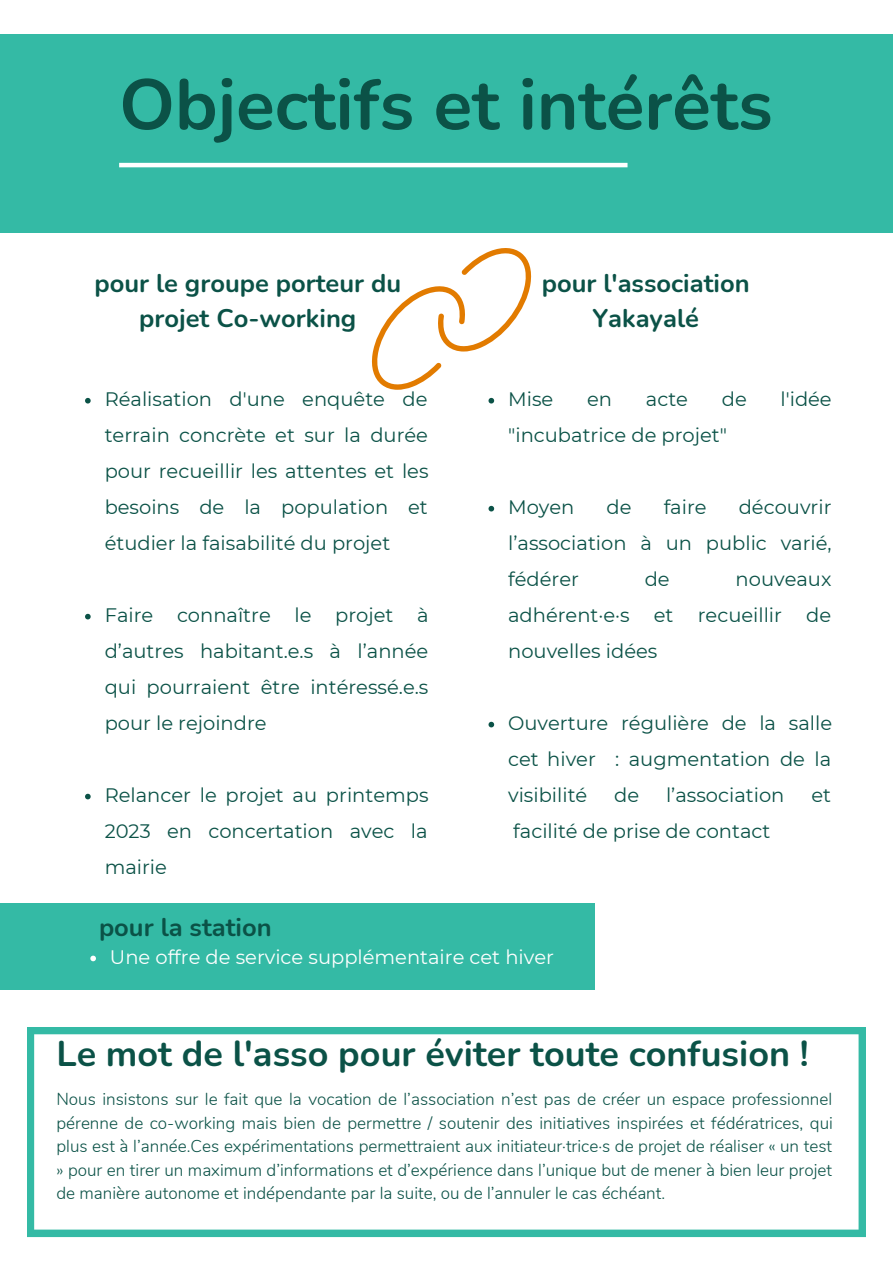
<style>
.page{position:relative;width:893px;height:1264px;background:#fff}
.page>*{position:absolute;margin:0;border:0;box-sizing:border-box;transform-origin:0 0}
.t1{font:700 71.1px "Nunito";color:#0b5247}
.t2{font:700 36px "Nunito";color:#0b5247}
.t3{font:700 25.5px/34.8px "Nunito";color:#0b5247;text-align:center}
.t4{font:19.5px/36px "Montserrat";color:#0b5247;text-align:justify}
.t5{font:19.5px "Montserrat";color:#fff}
.t6{font:300 17.1px/23.5px "Nunito";color:#0b5247;text-align:justify}
</style>
<div class="page">
<div style="left:0;top:34px;width:892px;height:198px;background:#34baa5"></div>
<hr style="left:119px;top:163px;width:508px;height:4px;background:#fff">
<svg style="left:27px;top:1027px;width:838px;height:209px"></svg>
<div style="left:0;top:903px;width:594px;height:86px;background:#34baa5"></div>
<svg style="left:371px;top:248px;width:161px;height:142px"></svg>
<svg style="left:85px;top:398px;width:6px;height:5px"></svg>
<svg style="left:85px;top:614px;width:6px;height:5px"></svg>
<svg style="left:85px;top:793px;width:6px;height:6px"></svg>
<svg style="left:488px;top:398px;width:6px;height:5px"></svg>
<svg style="left:488px;top:506px;width:6px;height:5px"></svg>
<svg style="left:488px;top:721px;width:6px;height:6px"></svg>
<svg style="left:90px;top:955px;width:6px;height:6px"></svg>
<h1 class="t1" style="left:119px;top:57px;width:655px">Objectifs et intérêts</h1>
<h3 class="t3" style="left:94px;top:266px;width:308px">pour le groupe porteur du projet Co-working</h3>
<p class="t4" style="left:105px;top:381px;width:325px">Réalisation d'une enquête de terrain concrète et sur la durée pour recueillir les attentes et les besoins de la population et étudier la faisabilité du projet</p>
<p class="t4" style="left:105px;top:596px;width:325px">Faire connaître le projet à d’autres habitant.e.s à l’année qui pourraient être intéressé.e.s pour le rejoindre</p>
<p class="t4" style="left:105px;top:776px;width:325px">Relancer le projet au printemps 2023 en concertation avec la mairie</p>
<h3 class="t3" style="left:541px;top:266px;width:209px">pour l'association<br>Yakayalé</h3>
<p class="t4" style="left:508px;top:381px;width:47px">Mise</p>
<p class="t4" style="left:587px;top:381px;width:26px">en</p>
<p class="t4" style="left:645px;top:381px;width:44px">acte</p>
<p class="t4" style="left:721px;top:381px;width:26px">de</p>
<p class="t4" style="left:780px;top:381px;width:53px">l'idée</p>
<p class="t4" style="left:508px;top:417px;width:220px">"incubatrice de projet"</p>
<p class="t4" style="left:508px;top:488px;width:68px">Moyen</p>
<p class="t4" style="left:606px;top:488px;width:26px">de</p>
<p class="t4" style="left:663px;top:488px;width:44px">faire</p>
<p class="t4" style="left:508px;top:488px;width:325px;text-indent:230px">découvrir l’association à un public varié, fédérer</p>
<p class="t4" style="left:644px;top:560px;width:26px">de</p>
<p class="t4" style="left:508px;top:560px;width:325px;text-indent:227px">nouveaux adhérent·e·s et recueillir de nouvelles idées</p>
<p class="t4" style="left:508px;top:704px;width:325px">Ouverture régulière de la salle cet hiver : augmentation de la visibilité</p>
<p class="t4" style="left:614px;top:776px;width:26px">de</p>
<p class="t4" style="left:666px;top:776px;width:120px">l’association</p>
<p class="t4" style="left:811px;top:776px;width:21px">et</p>
<p class="t4" style="left:513px;top:812px;width:258px">facilité de prise de contact</p>
<h3 class="t3" style="left:99px;top:910px;width:174px">pour la station</h3>
<p class="t5" style="left:110px;top:944px;width:445px">Une offre de service supplémentaire cet hiver</p>
<h2 class="t2" style="left:56px;top:1029px;width:753px">Le mot de l'asso pour éviter toute confusion !</h2>
<p class="t6" style="left:56px;top:1087px;width:777px">Nous insistons sur le fait que la vocation de l’association n’est pas de créer un espace professionnel pérenne de co-working mais bien de permettre / soutenir des initiatives inspirées et fédératrices, qui plus est à l’année.Ces expérimentations permettraient aux initiateur·trice·s de projet de réaliser « un test » pour en tirer un maximum d’informations et d’expérience dans l’unique but de mener à bien leur projet de manière autonome et indépendante par la suite, ou de l’annuler le cas échéant.</p>
</div>
